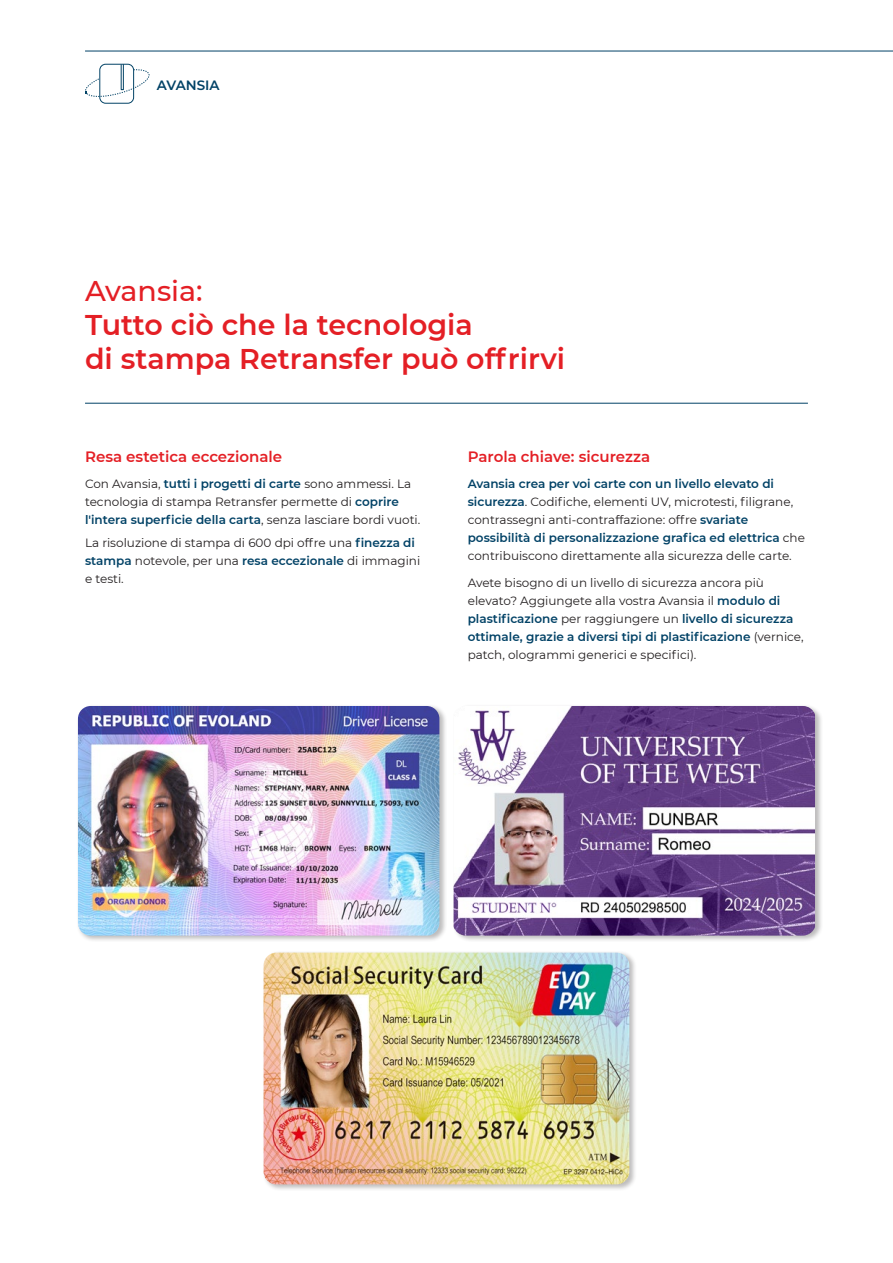
<style>
.page{position:relative;width:893px;height:1263px;background:#fff}
.page>*{position:absolute;margin:0;border:0;box-sizing:border-box;transform-origin:0 0}
.t1{font:600 28.5px "Montserrat";color:#e41f25}
.t2{font:500 28.5px "Montserrat";color:#e41f25}
.t3{font:600 15px "Montserrat";color:#e41f25}
.t4{font:600 13.5px "Montserrat";color:#024266}
.t5{font:12px/18px "Montserrat";color:#231f20}
.s1{font-weight:600;color:#024266}
</style>
<div class="page">
<hr style="left:85px;top:51px;width:808px;height:1px;background:#024266">
<hr style="left:85px;top:403px;width:723px;height:1px;background:#024266">
<div style="left:99px;top:64px;width:35px;height:39px;border:1px solid #034366;border-radius:6px"></div>
<div style="left:121px;top:64px;width:3px;height:26px;border:1px solid #034366"></div>
<svg style="left:85px;top:69px;width:64px;height:30px"></svg>
<div style="left:77px;top:704px;width:370px;height:238px;background:#231f20;opacity:.3"></div>
<img style="left:78px;top:706px;width:361px;height:229px">
<div style="left:453px;top:704px;width:370px;height:238px;background:#231f20;opacity:.3"></div>
<img style="left:454px;top:706px;width:361px;height:229px">
<div style="left:262px;top:950px;width:374px;height:241px;background:#231f20;opacity:.3"></div>
<img style="left:264px;top:953px;width:365px;height:231px">
<p class="t4" style="left:157px;top:75px;width:64px">AVANSIA</p>
<p class="t2" style="left:85px;top:271px;width:119px">Avansia:</p>
<p class="t1" style="left:85px;top:305px;width:389px">Tutto ciò che la tecnologia</p>
<p class="t1" style="left:85px;top:339px;width:482px">di stampa Retransfer può offrirvi</p>
<p class="t3" style="left:85px;top:446px;width:199px">Resa estetica eccezionale</p>
<p class="t5" style="left:85px;top:475px;width:337px">Con Avansia, <span class="s1">tutti i progetti di carte</span> sono ammessi. La tecnologia di stampa Retransfer permette di <span class="s1">coprire l'intera superficie della carta</span>, senza lasciare bordi vuoti.</p>
<p class="t5" style="left:85px;top:533px;width:337px">La risoluzione di stampa di 600 dpi offre una <span class="s1">finezza di stampa</span> notevole, per una <span class="s1">resa eccezionale</span> di immagini e testi.</p>
<p class="t3" style="left:468px;top:446px;width:184px">Parola chiave: sicurezza</p>
<p class="t5" style="left:468px;top:475px;width:339px"><span class="s1">Avansia crea per voi carte con un livello elevato di sicurezza</span>. Codifiche, elementi UV, microtesti, filigrane, contrassegni anti-contraffazione: offre <span class="s1">svariate possibilità di personalizzazione grafica ed elettrica</span> che contribuiscono direttamente alla sicurezza delle carte.</p>
<p class="t5" style="left:468px;top:573px;width:337px">Avete bisogno di un livello di sicurezza ancora più elevato? Aggiungete alla vostra Avansia il <span class="s1">modulo di plastificazione</span> per raggiungere un <span class="s1">livello di sicurezza ottimale, grazie a diversi tipi di plastificazione</span> (vernice, patch, ologrammi generici e specifici).</p>
</div>
